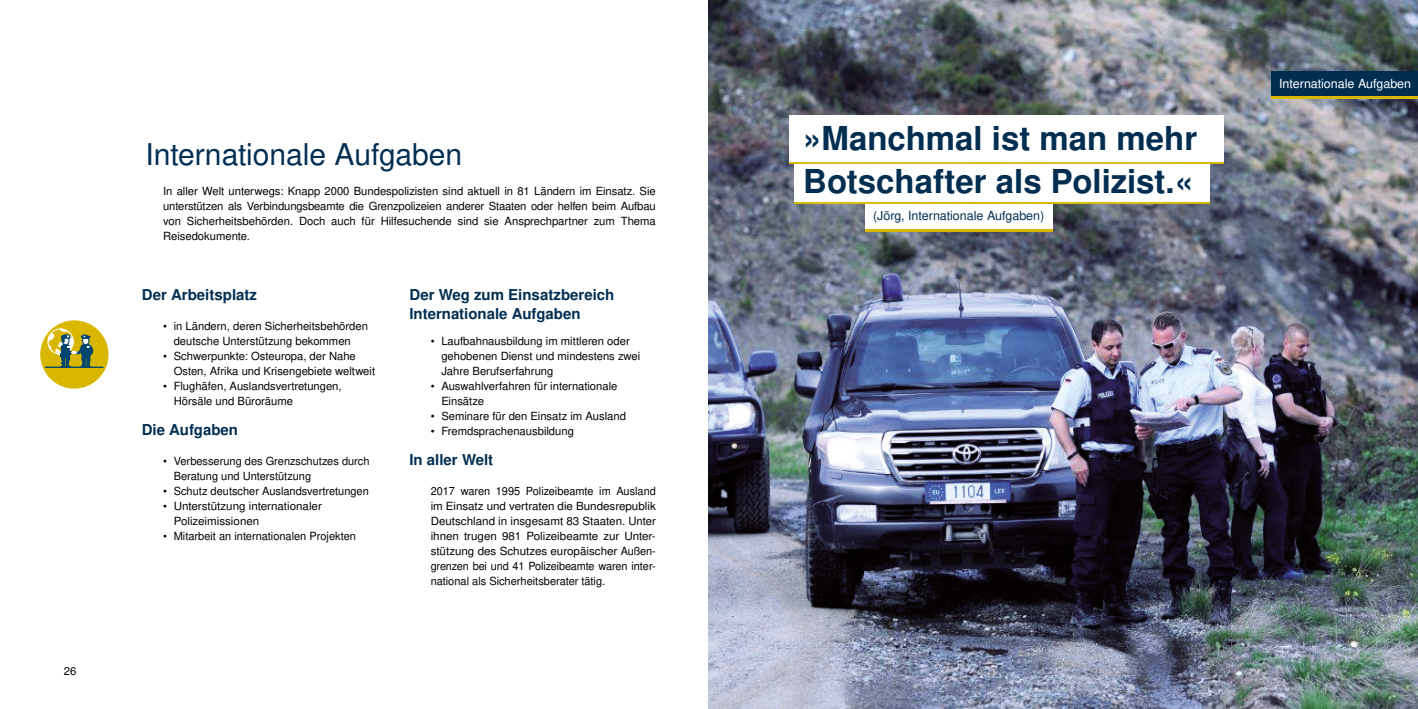
<style>
.page{position:relative;width:1418px;height:709px;background:#fff}
.page>*{position:absolute;margin:0;border:0;box-sizing:border-box;transform-origin:0 0}
.t1{font:700 33px/42.2px "Nimbus San L";color:#002e51}
.t2{font:30px "Nimbus San L";color:#002e51}
.t3{font:700 15px/18.8px "Nimbus San L";color:#002e51}
.t4{font:12.5px "Nimbus San L";color:#002e51}
.t5{font:12.5px "Nimbus San L";color:#fff}
.t6{font:11.25px/15px "Nimbus San L";color:#000}
</style>
<div class="page">
<img style="left:709px;top:0;width:708px;height:709px">
<div style="left:865px;top:173px;width:187px;height:56px;background:#fff"></div>
<hr style="left:865px;top:229px;width:187px;height:2px;background:#d9b600">
<hr style="left:789px;top:162px;width:434px;height:2px;background:#d9b600">
<div style="left:779px;top:101px;width:441px;height:118px;background:#fff;opacity:.75"></div>
<div style="left:1270px;top:71px;width:147px;height:26px;background:#002e51"></div>
<hr style="left:1270px;top:96px;width:147px;height:3px;background:#d9b600">
<div style="left:40px;top:320px;width:68px;height:68px;background:#d9b600;border-radius:50%"></div>
<div style="left:47px;top:328px;width:27px;height:27px;border:1px solid #fff;border-radius:50%"></div>
<hr style="left:46px;top:366px;width:57px;height:2px;background:#004471">
<svg style="left:48px;top:329px;width:46px;height:38px"></svg>
<p class="t6" style="left:64px;top:663px;width:14px">26</p>
<h2 class="t2" style="left:145px;top:133px;width:318px">Internationale Aufgaben</h2>
<p class="t6" style="left:163px;top:183px;width:494px;text-align:justify">In aller Welt unterwegs: Knapp 2000 Bundespolizisten sind aktuell in 81 Ländern im Einsatz. Sie unterstützen als Verbindungsbeamte die Grenzpolizeien anderer Staaten oder helfen beim Aufbau von Sicherheitsbehörden. Doch auch für Hilfesuchende sind sie Ansprechpartner zum Thema Reisedokumente.</p>
<h3 class="t3" style="left:142px;top:285px;width:117px">Der Arbeitsplatz</h3>
<p class="t6" style="left:163px;top:318px;width:206px;text-align:center">• in Ländern, deren Sicherheitsbehörden deutsche Unterstützung bekommen</p>
<p class="t6" style="left:174px;top:348px;width:203px;text-indent:-11px">• Schwerpunkte: Osteuropa, der Nahe<br>Osten, Afrika und Krisengebiete weltweit</p>
<p class="t6" style="left:174px;top:378px;width:169px;text-indent:-11px">• Flughäfen, Auslandsvertretungen,<br>Hörsäle und Büroräume</p>
<h3 class="t3" style="left:142px;top:420px;width:98px">Die Aufgaben</h3>
<p class="t6" style="left:174px;top:453px;width:197px;text-indent:-11px">• Verbesserung des Grenzschutzes durch<br>Beratung und Unterstützung</p>
<p class="t6" style="left:163px;top:483px;width:207px">• Schutz deutscher Auslandsvertretungen</p>
<p class="t6" style="left:174px;top:498px;width:150px;text-indent:-11px">• Unterstützung internationaler<br>Polizeimissionen</p>
<p class="t6" style="left:163px;top:528px;width:194px">• Mitarbeit an internationalen Projekten</p>
<h3 class="t3" style="left:409px;top:285px;width:206px">Der Weg zum Einsatzbereich<br>Internationale Aufgaben</h3>
<p class="t6" style="left:441px;top:333px;width:200px;text-indent:-11px">• Laufbahnausbildung im mittleren oder gehobenen Dienst und mindestens zwei<br>Jahre Berufserfahrung</p>
<p class="t6" style="left:441px;top:378px;width:178px;text-indent:-11px">• Auswahlverfahren für internationale<br>Einsätze</p>
<p class="t6" style="left:431px;top:408px;width:197px">• Seminare für den Einsatz im Ausland</p>
<p class="t6" style="left:431px;top:423px;width:145px">• Fremdsprachenausbildung</p>
<h3 class="t3" style="left:409px;top:450px;width:85px">In aller Welt</h3>
<p class="t6" style="left:431px;top:483px;width:227px;text-align:justify">2017 waren 1995 Polizeibeamte im Ausland im Einsatz und vertraten die Bundesrepublik Deutschland in insgesamt 83 Staaten. Unter ihnen trugen 981 Polizeibeamte zur Unter&shy;stützung des Schutzes europäischer Außen&shy;grenzen bei und 41 Polizeibeamte waren inter&shy;national als Sicherheitsberater tätig.</p>
<h1 class="t1" style="left:803px;top:117px;width:395px">»Manchmal ist man mehr<br>Botschafter als Polizist.«</h1>
<p class="t4" style="left:873px;top:206px;width:173px">(Jörg, Internationale Aufgaben)</p>
<p class="t5" style="left:1279px;top:75px;width:133px">Internationale Aufgaben</p>
</div>
